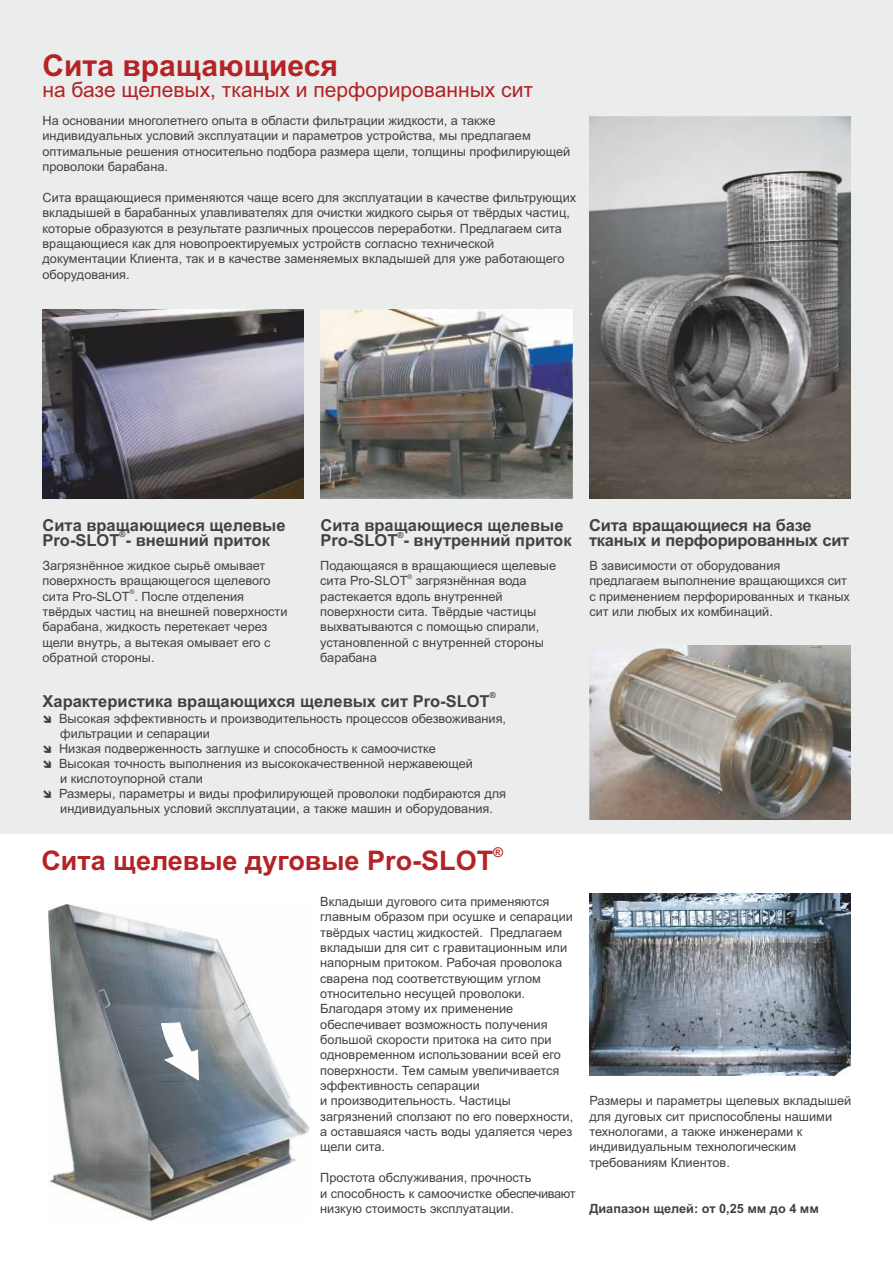
<style>
.page{position:relative;width:893px;height:1263px;background:#fff}
.page>*{position:absolute;margin:0;border:0;box-sizing:border-box;transform-origin:0 0}
.t1{font:700 30px "Arial";color:#b42326}
.t2{font:700 27px "Arial";color:#b42326}
.t3{font:21px "Arial";color:#b42326}
.t4{font:700 16.5px/14.7px "Arial";color:#434242}
.t5{font:700 13.5px "Arial";color:#b42326}
.t6{font:12.75px/15.3px "Arial";color:#434242}
.t7{font:700 12.75px "Arial";color:#434242}
.t8{font:700 8.25px "Arial";color:#434242}
.t9{font:6.3px "Arial";color:#434242}
</style>
<div class="page">
<div style="left:0;top:0;width:893px;height:834px;background:#ebecec"></div>
<img style="left:589px;top:645px;width:261px;height:175px">
<img style="left:320px;top:310px;width:253px;height:188px">
<img style="left:49px;top:904px;width:260px;height:316px">
<div style="left:160px;top:1023px;width:38px;height:58px;background:#2b2a29;opacity:.22"></div>
<svg style="left:161px;top:1022px;width:38px;height:58px"></svg>
<img style="left:589px;top:116px;width:261px;height:382px">
<img style="left:589px;top:893px;width:261px;height:182px">
<img style="left:43px;top:310px;width:261px;height:188px">
<h1 class="t1" style="left:43px;top:54px;width:297px">Сита вращающиеся</h1>
<h3 class="t3" style="left:43px;top:82px;width:492px">на базе щелевых, тканых и перфорированных сит</h3>
<p class="t6" style="left:43px;top:114px;width:529px">На основании многолетнего опыта в области фильтрации жидкости, а также индивидуальных условий эксплуатации и параметров устройства, мы предлагаем оптимальные решения относительно подбора размера щели, толщины профилирующей проволоки барабана.</p>
<p class="t6" style="left:43px;top:191px;width:535px">Сита вращающиеся применяются чаще всего для эксплуатации в качестве фильтрующих вкладышей в барабанных улавливателях для очистки жидкого сырья от твёрдых частиц, которые образуются в результате различных процессов переработки. Предлагаем сита вращающиеся как для новопроектируемых устройств согласно технической документации Клиента, так и в качестве заменяемых вкладышей для уже работающего оборудования.</p>
<p class="t4" style="left:43px;top:519px;width:245px">Сита вращающиеся щелевые</p>
<p class="t8" style="left:120px;top:531px;width:8px">®</p>
<p class="t4" style="left:43px;top:534px;width:229px">Pro-SLOT - внешний приток</p>
<p class="t4" style="left:320px;top:520px;width:245px">Сита вращающиеся щелевые</p>
<p class="t8" style="left:397px;top:532px;width:8px">®</p>
<p class="t4" style="left:320px;top:534px;width:253px">Pro-SLOT - внутренний приток</p>
<p class="t6" style="left:43px;top:559px;width:230px">Загрязнённое жидкое сырьё омывает поверхность вращающегося щелевого</p>
<p class="t9" style="left:130px;top:590px;width:6px">®</p>
<p class="t6" style="left:43px;top:590px;width:247px">сита Pro-SLOT . После отделения твёрдых частиц на внешней поверхности барабана, жидкость перетекает через щели внутрь, а вытекая омывает его с обратной стороны.</p>
<p class="t6" style="left:320px;top:559px;width:237px">Подающаяся в вращающиеся щелевые</p>
<p class="t9" style="left:407px;top:574px;width:6px">®</p>
<p class="t6" style="left:320px;top:574px;width:225px">сита Pro-SLOT загрязнённая вода растекается вдоль внутренней поверхности сита. Твёрдые частицы выхватываются с помощью спирали, установленной с внутренней стороны барабана</p>
<p class="t8" style="left:490px;top:692px;width:8px">®</p>
<p class="t4" style="left:43px;top:695px;width:449px">Характеристика вращающихся щелевых сит Pro-SLOT</p>
<p class="t6" style="left:59px;top:712px;width:449px">Высокая эффективность и производительность процессов обезвоживания, фильтрации и сепарации<br>Низкая подверженность заглушке и способность к самоочистке<br>Высокая точность выполнения из высококачественной нержавеющей<br>и кислотоупорной стали<br>Размеры, параметры и виды профилирующей проволоки подбираются для индивидуальных условий эксплуатации, а также машин и оборудования.</p>
<p class="t5" style="left:493px;top:847px;width:11px">®</p>
<h2 class="t2" style="left:41px;top:850px;width:453px">Сита щелевые дуговые Pro-SLOT</h2>
<p class="t6" style="left:320px;top:895px;width:255px">Вкладыши дугового сита применяются главным образом при осушке и сепарации твёрдых частиц жидкостей. Предлагаем вкладыши для сит с гравитационным или напорным притоком. Рабочая проволока сварена под соответствующим углом относительно несущей проволоки.<br>Благодаря этому их применение обеспечивает возможность получения большой скорости притока на сито при одновременном использовании всей его поверхности. Тем самым увеличивается эффективность сепарации<br>и производительность. Частицы загрязнений сползают по его поверхности, а оставшаяся часть воды удаляется через щели сита.</p>
<p class="t6" style="left:320px;top:1171px;width:257px">Простота обслуживания, прочность<br>и способность к самоочистке обеспечивают низкую стоимость эксплуатации.</p>
<p class="t4" style="left:589px;top:519px;width:262px">Сита вращающиеся на базе тканых и перфорированных сит</p>
<p class="t6" style="left:589px;top:559px;width:262px">В зависимости от оборудования предлагаем выполнение вращающихся сит с применением перфорированных и тканых сит или любых их комбинаций.</p>
<p class="t6" style="left:589px;top:1094px;width:263px">Размеры и параметры щелевых вкладышей для дуговых сит приспособлены нашими технологами, а также инженерами к индивидуальным технологическим требованиям Клиентов.</p>
<p class="t7" style="left:589px;top:1203px;width:231px">Диапазон щелей: от 0,25 мм до 4 мм</p>
</div>
